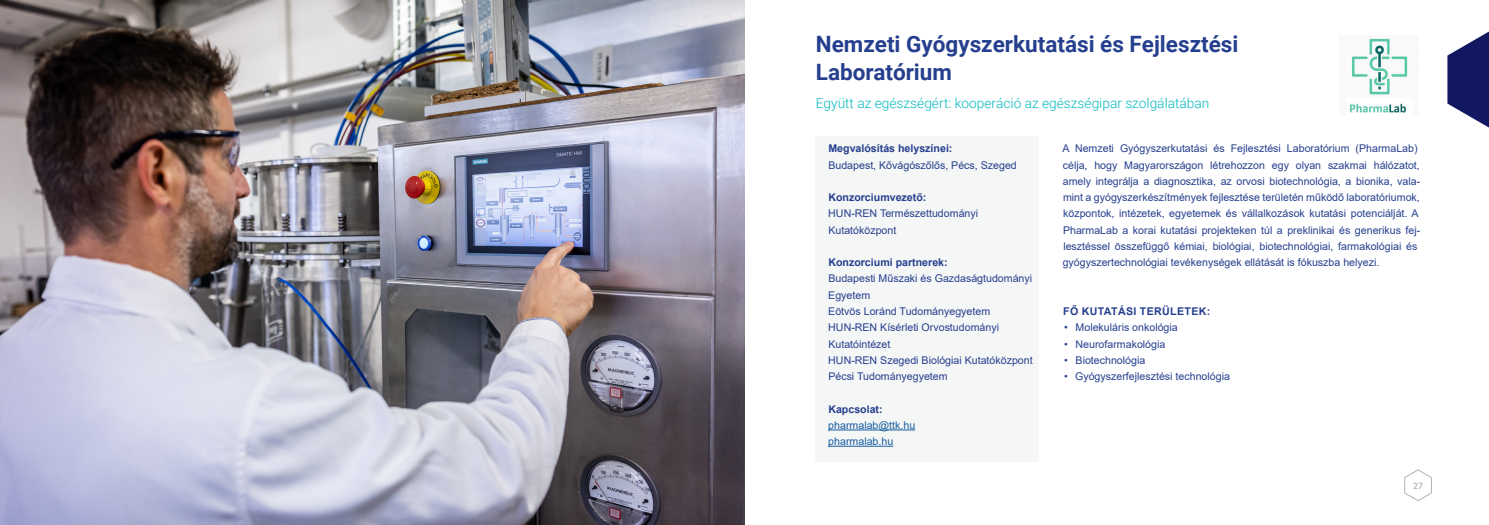
<style>
.page{position:relative;width:1489px;height:525px;background:#fff}
.page>*{position:absolute;margin:0;border:0;box-sizing:border-box;transform-origin:0 0}
.cím{font:700 22.5px/27.5px "Roboto";color:#253f8e}
.szlogen{font:300 13.75px "Roboto";color:#08babf}
.body_8_5_13{font:10.62px/16.2px "Arial";color:#253f8e}
.t1{font:700 10.62px "Arial";color:#253f8e}
.t2{font:10.62px "Arial";color:#175d9e}
.t3{font:700 10.62px "Arial";letter-spacing:.035em;color:#253f8e}
.t4{font:500 8.75px "Roboto";color:#b1b4b5}
</style>
<div class="page">
<svg style="left:1404px;top:469px;width:28px;height:32px"></svg>
<svg style="left:1447px;top:32px;width:41px;height:95px"></svg>
<img style="left:0;top:0;width:744px;height:524px">
<div style="left:815px;top:136px;width:223px;height:325px;background:#f5f6f6"></div>
<hr style="left:828px;top:429px;width:87px;height:1px;background:#175d9e">
<hr style="left:828px;top:445px;width:65px;height:1px;background:#175d9e">
<img style="left:1349px;top:38px;width:59px;height:75px">
<p class="cím" style="left:815px;top:29px;width:424px">Nemzeti Gyógyszerkutatási és Fejlesztési<br>Laboratórium</p>
<p class="szlogen" style="left:815px;top:93px;width:395px">Együtt az egészségért: kooperáció az egészségipar szolgálatában</p>
<p class="t1" style="left:828px;top:141px;width:126px">Megvalósítás helyszínei:</p>
<p class="body_8_5_13" style="left:828px;top:156px;width:190px">Budapest, Kővágószőlős, Pécs, Szeged</p>
<p class="t1" style="left:828px;top:190px;width:99px">Konzorciumvezető:</p>
<p class="body_8_5_13" style="left:828px;top:205px;width:151px">HUN-REN Természettudományi</p>
<p class="body_8_5_13" style="left:828px;top:221px;width:69px">Kutatóközpont</p>
<p class="t1" style="left:828px;top:255px;width:121px">Konzorciumi partnerek:</p>
<p class="body_8_5_13" style="left:828px;top:270px;width:205px">Budapesti Műszaki és Gazdaságtudományi<br>Egyetem</p>
<p class="body_8_5_13" style="left:828px;top:303px;width:163px">Eötvös Loránd Tudományegyetem</p>
<p class="body_8_5_13" style="left:828px;top:319px;width:172px">HUN-REN Kísérleti Orvostudományi</p>
<p class="body_8_5_13" style="left:828px;top:335px;width:64px">Kutatóintézet</p>
<p class="body_8_5_13" style="left:828px;top:351px;width:206px">HUN-REN Szegedi Biológiai Kutatóközpont</p>
<p class="body_8_5_13" style="left:828px;top:368px;width:121px">Pécsi Tudományegyetem</p>
<p class="t1" style="left:828px;top:401px;width:56px">Kapcsolat:</p>
<p class="t2" style="left:828px;top:417px;width:88px">pharmalab@ttk.hu</p>
<p class="t2" style="left:828px;top:434px;width:66px">pharmalab.hu</p>
<p class="body_8_5_13" style="left:1062px;top:140px;width:359px">A Nemzeti Gyógyszerkutatási és Fejlesztési Laboratórium (PharmaLab) célja, hogy Magyarországon létrehozzon egy olyan szakmai hálózatot, amely integrálja a diagnosztika, az orvosi biotechnológia, a bionika, vala&shy;mint a gyógyszerkészítmények fejlesztése területén működő laboratóriumok, központok, intézetek, egyetemek és vállalkozások kutatási potenciálját. A PharmaLab a korai kutatási projekteken túl a preklinikai és generikus fej&shy;lesztéssel összefüggő kémiai, biológiai, biotechnológiai, farmakológiai és gyógyszertechnológiai tevékenységek ellátását is fókuszba helyezi.</p>
<p class="t3" style="left:1063px;top:303px;width:148px">FŐ KUTATÁSI TERÜLETEK:</p>
<p class="body_8_5_13" style="left:1064px;top:319px;width:115px">• Molekuláris onkológia</p>
<p class="body_8_5_13" style="left:1064px;top:335px;width:103px">• Neurofarmakológia</p>
<p class="body_8_5_13" style="left:1064px;top:351px;width:83px">• Biotechnológia</p>
<p class="body_8_5_13" style="left:1064px;top:368px;width:167px">• Gyógyszerfejlesztési technológia</p>
<p class="t4" style="left:1412px;top:479px;width:11px">27</p>
</div>
